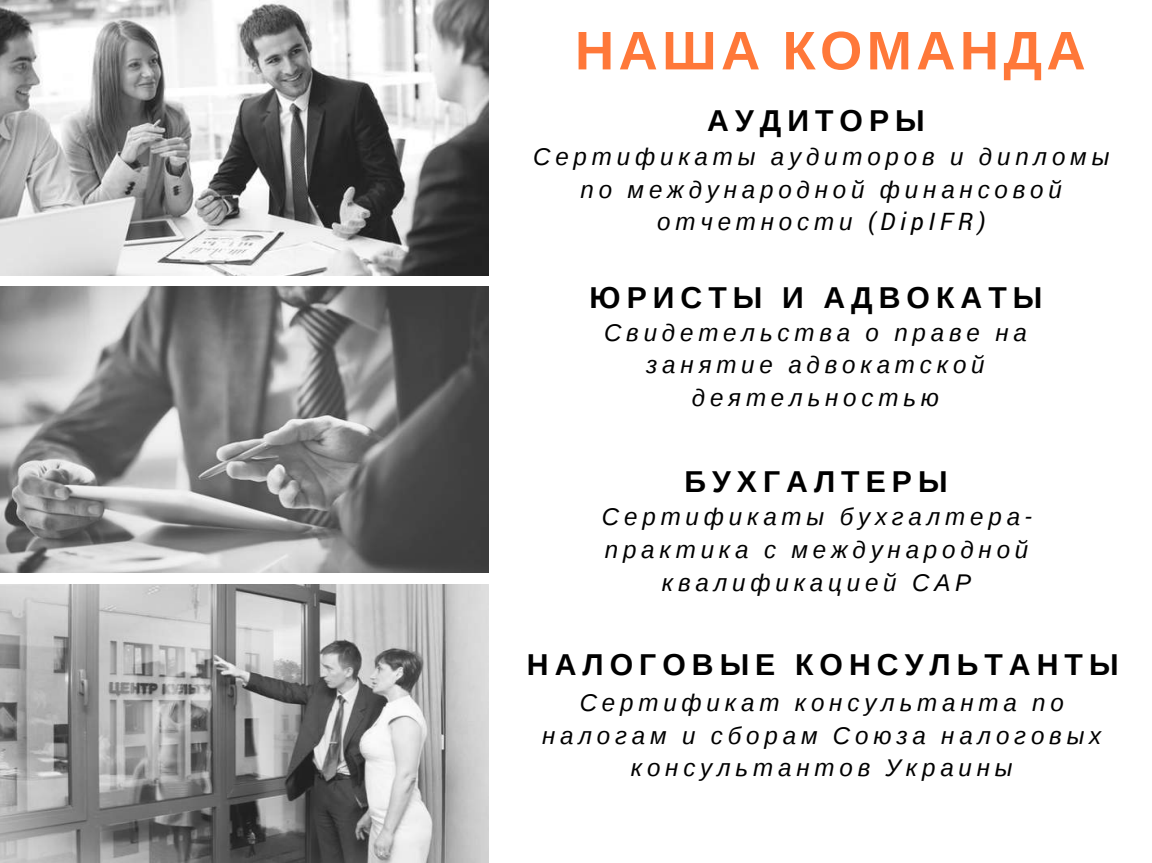
<style>
.page{position:relative;width:1152px;height:863px;background:#fff}
.page>*{position:absolute;margin:0;border:0;box-sizing:border-box;transform-origin:0 0}
.t1{font:700 54.3px "Liberation Sans";letter-spacing:.08em;color:#ff7839}
.t2{font:700 30.15px "Liberation Sans";letter-spacing:.2em;color:#000}
.t3{font:italic 24.15px/32.7px "Liberation Sans";letter-spacing:.2em;color:#000;text-align:center}
.s1{font-family:"Roboto"}
</style>
<div class="page">
<img style="left:0;top:0;width:488px;height:275px">
<img style="left:0;top:286px;width:488px;height:286px">
<img style="left:0;top:585px;width:488px;height:277px">
<h1 class="t1" style="left:575px;top:20px;width:512px">НАША КОМАНДА</h1>
<p class="t2" style="left:707px;top:104px;width:219px">АУДИТОРЫ</p>
<p class="t3" style="left:533px;top:140px;width:578px">Сертификаты аудиторов и дипломы по международной финансовой отчетности <span class="s1">(DipIFR)</span></p>
<p class="t2" style="left:590px;top:281px;width:454px">ЮРИСТЫ И АДВОКАТЫ</p>
<p class="t3" style="left:604px;top:316px;width:424px">Свидетельства о праве на занятие адвокатской деятельностью</p>
<p class="t2" style="left:684px;top:464px;width:265px">БУХГАЛТЕРЫ</p>
<p class="t3" style="left:602px;top:500px;width:431px">Сертификаты бухгалтера&shy;практика с международной квалификацией САР</p>
<p class="t2" style="left:527px;top:647px;width:593px">НАЛОГОВЫЕ КОНСУЛЬТАНТЫ</p>
<p class="t3" style="left:542px;top:686px;width:561px">Сертификат консультанта по налогам и сборам Союза налоговых консультантов Украины</p>
</div>
